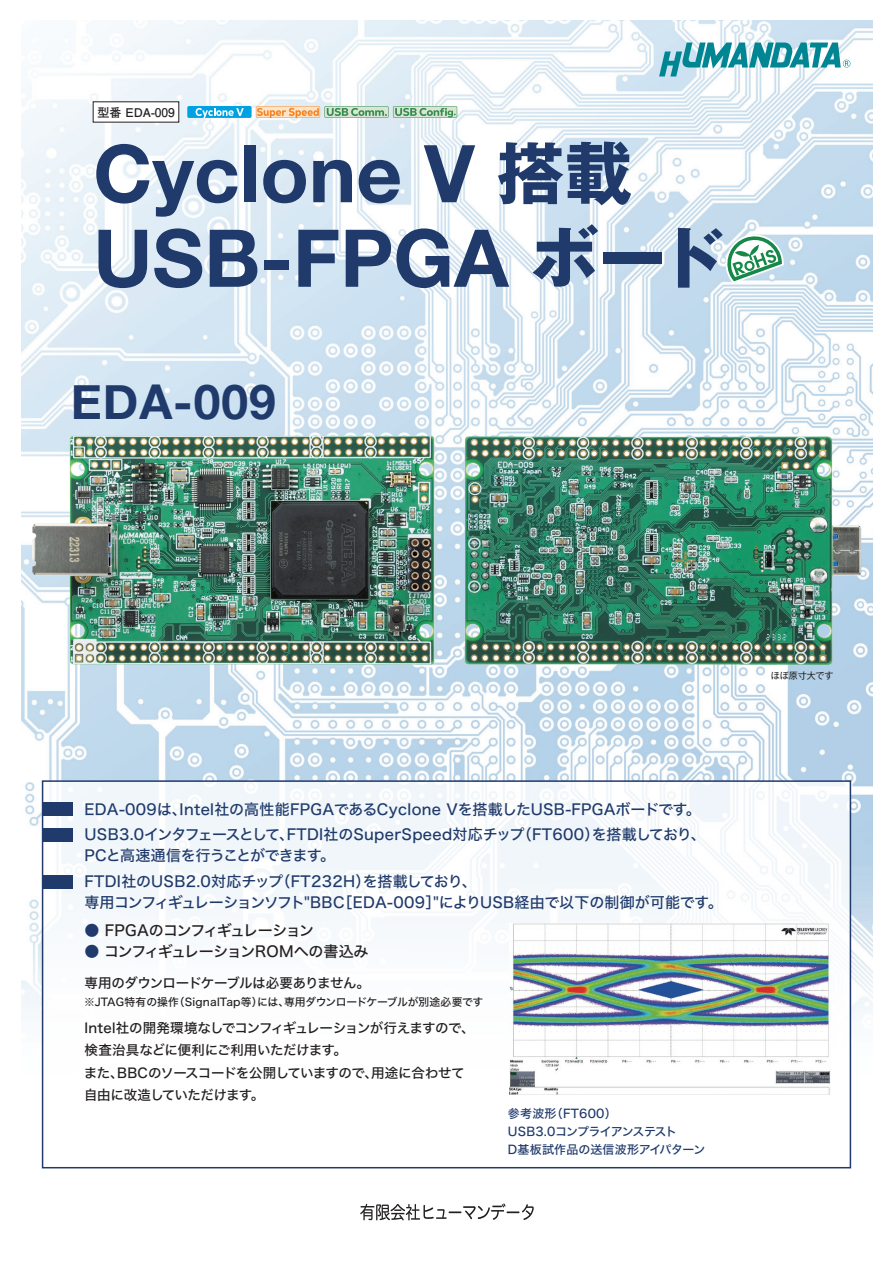
<style>
.page{position:relative;width:893px;height:1263px;background:#fff}
.page>*{position:absolute;margin:0;border:0;box-sizing:border-box;transform-origin:0 0}
.t1{font:700 79.8px/84.4px "Helvetica Neue";color:#1f3a6b}
.t2{font:700 48px "Helvetica Neue";letter-spacing:.02em;color:#1f3a6b}
.t3{font:15px/25.5px "Hiragino Sans W5";letter-spacing:.005em;color:#1f3a6b}
.t4{font:15px "Hiragino Sans W5";letter-spacing:-.02em;color:#1f3a6b}
.t5{font:15px "Hiragino Sans W5";letter-spacing:-.035em;color:#231f20}
.t6{font:15px "Hiragino Sans W5";letter-spacing:-.06em;color:#231f20}
.t7{font:13.5px/22.5px "Hiragino Sans W5";letter-spacing:-.04em;color:#231f20}
.t8{font:12px/18px "Hiragino Sans W5";letter-spacing:-.005em;color:#1f3a6b}
.t9{font:700 12px "Futo Go B101 Pro";color:#231f20}
.t10{font:10.8px "Hiragino Sans W5";color:#231f20}
.t11{font:9px "Gothic MB101 Pro";letter-spacing:-.01em;color:#231f20}
.s1{font-family:"Gothic MB101 Pro";font-size:67.65px}
.s2{color:#1f3a6b}
</style>
<div class="page">
<img style="left:22px;top:20px;width:850px;height:1201px">
<div style="left:43px;top:781px;width:807px;height:387px;background:#fff"></div>
<div style="left:42px;top:780px;width:809px;height:388px;border:2px solid #1f3a6b"></div>
<svg style="left:659px;top:43px;width:191px;height:33px"></svg>
<svg style="left:360px;top:1203px;width:174px;height:17px"></svg>
<svg style="left:723px;top:232px;width:64px;height:54px"></svg>
<div style="left:43px;top:802px;width:30px;height:14px;background:#1f3a6b"></div>
<div style="left:43px;top:828px;width:30px;height:13px;background:#1f3a6b"></div>
<div style="left:43px;top:875px;width:30px;height:14px;background:#1f3a6b"></div>
<img style="left:32px;top:436px;width:402px;height:229px">
<img style="left:464px;top:435px;width:397px;height:230px">
<img style="left:509px;top:923px;width:322px;height:172px">
<div style="left:93px;top:101px;width:86px;height:21px;background:#fff"></div>
<div style="left:187px;top:106px;width:65px;height:12px;background:#00a1e3;border-radius:2px"></div>
<svg style="left:196px;top:108px;width:48px;height:10px"></svg>
<svg style="left:256px;top:106px;width:201px;height:12px;background:#bbc49e"></svg>
<p class="t9" style="left:98px;top:102px;width:79px">型番 EDA-009</p>
<h1 class="t1" style="left:93px;top:134px;width:634px">Cyclone V <span class="s1">搭載<br></span>USB-FPGA <span class="s1">ボード</span></h1>
<h2 class="t2" style="left:71px;top:364px;width:206px">EDA-009</h2>
<p class="t3" style="left:85px;top:795px;width:623px">EDA-009は、Intel社の高性能FPGAであるCyclone Vを搭載したUSB-FPGAボードです。<br>USB3.0インタフェースとして、FTDI社のSuperSpeed対応チップ（FT600）を搭載しており、</p>
<p class="t3" style="left:85px;top:842px;width:394px">PCと高速通信を行うことができます。<br>FTDI社のUSB2.0対応チップ（FT232H）を搭載しており、</p>
<p class="t4" style="left:85px;top:888px;width:640px">専用コンフィギュレーションソフト"BBC［EDA-009］"によりUSB経由で以下の制御が可能です。</p>
<p class="t6" style="left:84px;top:917px;width:231px"><span class="s2">●</span> FPGAのコンフィギュレーション</p>
<p class="t5" style="left:84px;top:938px;width:286px"><span class="s2">●</span> コンフィギュレーションROMへの書込み</p>
<p class="t7" style="left:85px;top:971px;width:287px">専用のダウンロードケーブルは必要ありません。</p>
<p class="t10" style="left:84px;top:992px;width:401px">※JTAG特有の操作（SignalTap等）には、専用ダウンロードケーブルが別途必要です</p>
<p class="t7" style="left:84px;top:1016px;width:392px">Intel社の開発環境なしでコンフィギュレーションが行えますので、検査治具などに便利にご利用いただけます。<br>また、BBCのソースコードを公開していますので、用途に合わせて自由に改造していただけます。</p>
<p class="t8" style="left:508px;top:1104px;width:199px">参考波形（FT600）<br>USB3.0コンプライアンステスト<br>D基板試作品の送信波形アイパターン</p>
<p class="t11" style="left:771px;top:668px;width:64px">ほぼ原寸大です</p>
</div>
